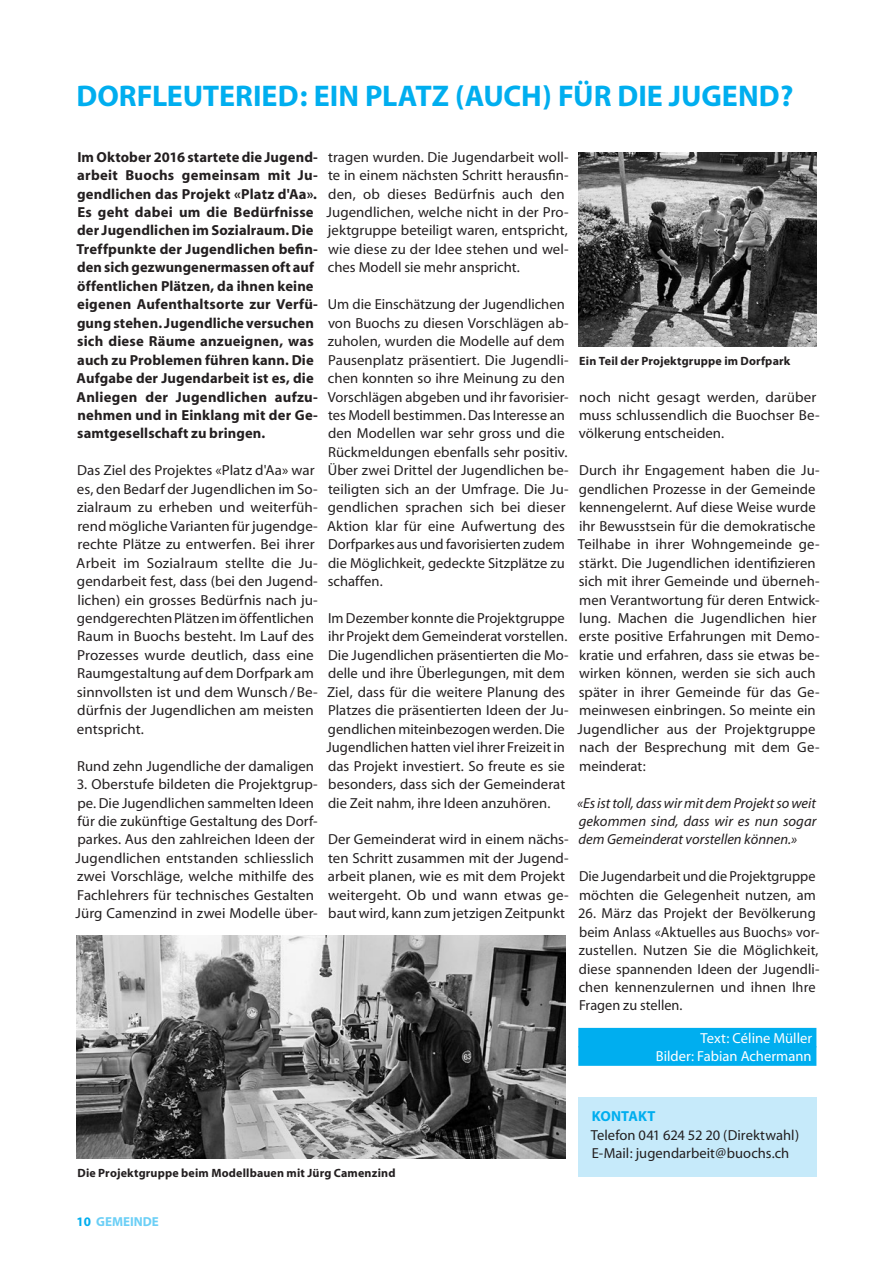
<style>
.page{position:relative;width:893px;height:1263px;background:#fff}
.page>*{position:absolute;margin:0;border:0;box-sizing:border-box;transform-origin:0 0}
.t1{font:700 30px "Myriad";color:#00aeef}
.t2{font:14.55px/18.5px "Myriad";letter-spacing:.005em;color:#231f20}
.t3{font:700 14.55px/18.5px "Myriad";letter-spacing:.01em;color:#231f20}
.t4{font:italic 14.55px/18.5px "Myriad";color:#231f20;text-align:justify}
.t5{font:14.55px/18.5px "Myriad";color:#fff;text-align:right}
.t6{font:700 14.55px "Myriad";color:#00aeef}
.t7{font:700 13.05px "Myriad";color:#6bcff6}
.t8{font:700 12px "Myriad";letter-spacing:.015em;color:#231f20}
.s1{color:#00aeef}
</style>
<div class="page">
<div style="left:578px;top:1028px;width:238px;height:19px;background:#00aeef"></div>
<div style="left:578px;top:1046px;width:238px;height:20px;background:#00aeef"></div>
<img style="left:77px;top:936px;width:489px;height:222px">
<img style="left:578px;top:153px;width:238px;height:193px">
<div style="left:578px;top:1097px;width:238px;height:79px;background:#c6eafa"></div>
<h1 class="t1" style="left:77px;top:81px;width:718px">DORFLEUTERIED: EIN PLATZ (AUCH) FÜR DIE JUGEND?</h1>
<p class="t3" style="left:77px;top:148px;width:243px">Im Oktober 2016 startete die Jugend&shy;arbeit Buochs gemeinsam mit Ju&shy;gendlichen das Projekt «Platz d'Aa».<br>Es geht dabei um die Bedürfnisse der Jugendlichen im Sozialraum. Die Treffpunkte der Jugendlichen befin&shy;den sich gezwungenermassen oft auf öffentlichen Plätzen, da ihnen keine eigenen Aufenthaltsorte zur Verfü&shy;gung stehen. Jugendliche versuchen sich diese Räume anzueignen, was auch zu Problemen führen kann. Die Aufgabe der Jugendarbeit ist es, die Anliegen der Jugendlichen aufzu&shy;nehmen und in Einklang mit der Ge&shy;samtgesellschaft zu bringen.</p>
<p class="t2" style="left:76px;top:462px;width:243px">Das Ziel des Projektes «Platz d'Aa» war es, den Bedarf der Jugendlichen im So&shy;zialraum zu erheben und weiterfüh&shy;rend mögliche Varianten für jugendge&shy;rechte Plätze zu entwerfen. Bei ihrer Arbeit im Sozialraum stellte die Ju&shy;gendarbeit fest, dass (bei den Jugend&shy;lichen) ein grosses Bedürfnis nach ju&shy;gendgerechten Plätzen im öffentlichen Raum in Buochs besteht. Im Lauf des Prozesses wurde deutlich, dass eine Raumgestaltung auf dem Dorfpark am sinnvollsten ist und dem Wunsch/Be&shy;dürfnis der Jugendlichen am meisten entspricht.</p>
<p class="t2" style="left:77px;top:757px;width:238px">Rund zehn Jugendliche der damaligen</p>
<p class="t2" style="left:76px;top:775px;width:244px">3. Oberstufe bildeten die Projektgrup&shy;pe. Die Jugendlichen sammelten Ideen für die zukünftige Gestaltung des Dorf&shy;parkes. Aus den zahlreichen Ideen der Jugendlichen entstanden schliesslich zwei Vorschläge, welche mithilfe des Fachlehrers für technisches Gestalten Jürg Camenzind in zwei Modelle über-</p>
<p class="t2" style="left:326px;top:148px;width:244px">tragen wurden. Die Jugendarbeit woll&shy;te in einem nächsten Schritt herausfin&shy;den, ob dieses Bedürfnis auch den Jugendlichen, welche nicht in der Pro&shy;jektgruppe beteiligt waren, entspricht, wie diese zu der Idee stehen und wel&shy;ches Modell sie mehr anspricht.</p>
<p class="t2" style="left:327px;top:296px;width:243px">Um die Einschätzung der Jugendlichen von Buochs zu diesen Vorschlägen ab&shy;zuholen, wurden die Modelle auf dem Pausenplatz präsentiert. Die Jugendli&shy;chen konnten so ihre Meinung zu den Vorschlägen abgeben und ihr favorisier&shy;tes Modell bestimmen. Das Interesse an den Modellen war sehr gross und die Rückmeldungen ebenfalls sehr positiv.<br>Über zwei Drittel der Jugendlichen be&shy;teiligten sich an der Umfrage. Die Ju&shy;gendlichen sprachen sich bei dieser Aktion klar für eine Aufwertung des Dorfparkes aus und favorisierten zudem die Möglichkeit, gedeckte Sitzplätze zu schaffen.</p>
<p class="t2" style="left:327px;top:609px;width:244px">Im Dezember konnte die Projektgruppe ihr Projekt dem Gemeinderat vorstellen.<br>Die Jugendlichen präsentierten die Mo&shy;delle und ihre Überlegungen, mit dem Ziel, dass für die weitere Planung des Platzes die präsentierten Ideen der Ju&shy;gendlichen miteinbezogen werden. Die Jugendlichen hatten viel ihrer Freizeit in das Projekt investiert. So freute es sie besonders, dass sich der Gemeinderat die Zeit nahm, ihre Ideen anzuhören.</p>
<p class="t2" style="left:328px;top:831px;width:242px">Der Gemeinderat wird in einem nächs&shy;ten Schritt zusammen mit der Jugend&shy;arbeit planen, wie es mit dem Projekt weitergeht. Ob und wann etwas ge&shy;baut wird, kann zum jetzigen Zeitpunkt</p>
<p class="t8" style="left:579px;top:354px;width:212px">Ein Teil der Projektgruppe im Dorfpark</p>
<p class="t2" style="left:579px;top:388px;width:242px">noch nicht gesagt werden, darüber muss schlussendlich die Buochser Be&shy;völkerung entscheiden.</p>
<p class="t2" style="left:577px;top:462px;width:244px">Durch ihr Engagement haben die Ju&shy;gendlichen Prozesse in der Gemeinde kennengelernt. Auf diese Weise wurde ihr Bewusstsein für die demokratische Teilhabe in ihrer Wohngemeinde ge&shy;stärkt. Die Jugendlichen identifizieren sich mit ihrer Gemeinde und überneh&shy;men Verantwortung für deren Entwick&shy;lung. Machen die Jugendlichen hier erste positive Erfahrungen mit Demo&shy;kratie und erfahren, dass sie etwas be&shy;wirken können, werden sie sich auch später in ihrer Gemeinde für das Ge&shy;meinwesen einbringen. So meinte ein Jugendlicher aus der Projektgruppe nach der Besprechung mit dem Ge&shy;meinderat:</p>
<p class="t4" style="left:577px;top:794px;width:241px">«Es ist toll, dass wir mit dem Projekt so weit gekommen sind, dass wir es nun sogar dem Gemeinderat vorstellen können.»</p>
<p class="t2" style="left:579px;top:868px;width:238px">Die Jugendarbeit und die Projektgruppe möchten die Gelegenheit nutzen, am</p>
<p class="t2" style="left:578px;top:905px;width:243px">26. März das Projekt der Bevölkerung beim Anlass «Aktuelles aus Buochs» vor&shy;zustellen. Nutzen Sie die Möglichkeit, diese spannenden Ideen der Jugendli&shy;chen kennenzulernen und ihnen Ihre Fragen zu stellen.</p>
<p class="t5" style="left:656px;top:1029px;width:158px">Text: Céline Müller<br>Bilder: Fabian Achermann</p>
<p class="t8" style="left:78px;top:1166px;width:319px">Die Projektgruppe beim Modellbauen mit Jürg Camenzind</p>
<p class="t7" style="left:77px;top:1215px;width:84px"><span class="s1">10</span> GEMEINDE</p>
<p class="t6" style="left:592px;top:1109px;width:65px">KONTAKT</p>
<p class="t2" style="left:591px;top:1126px;width:210px">Telefon 041 624 52 20 (Direktwahl)<br>E-Mail: jugendarbeit@buochs.ch</p>
</div>
